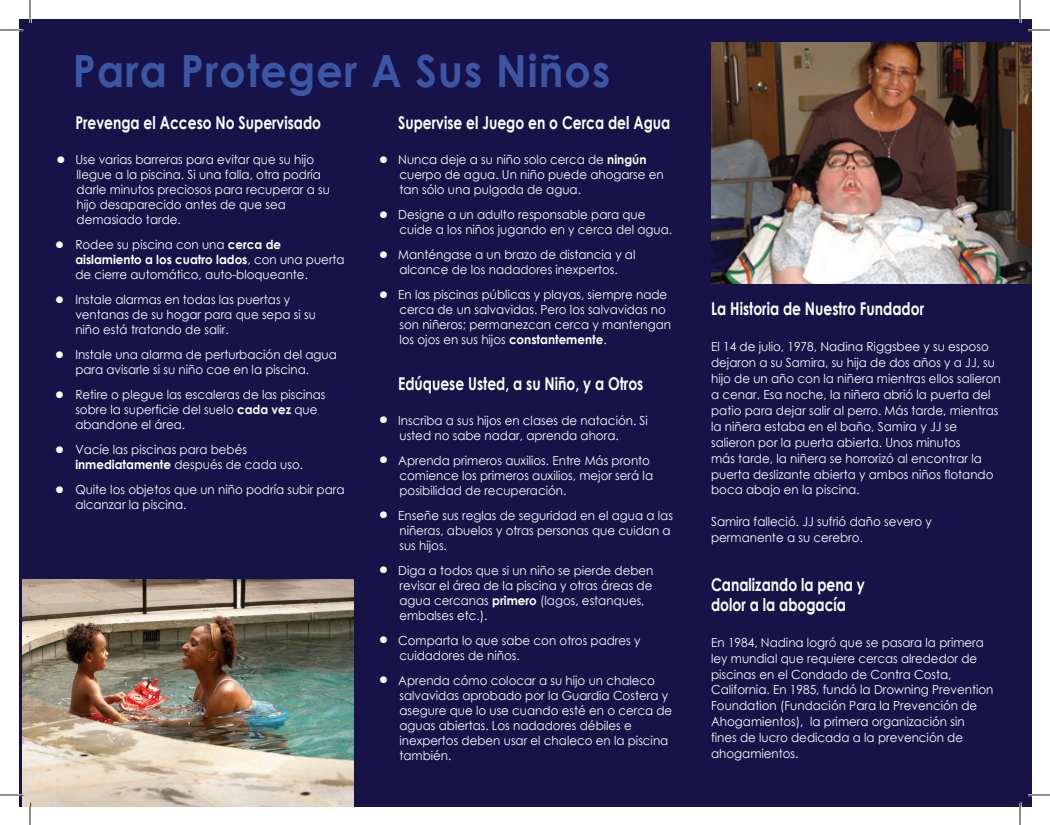
<style>
.page{position:relative;width:1050px;height:825px;background:#fff}
.page>*{position:absolute;margin:0;border:0;box-sizing:border-box;transform-origin:0 0}
.t1{font:700 44.5px "Century Gothic";letter-spacing:.03em;color:#3b56a5;scale:.93 1}
.t2{font:700 17.62px/19.6px "Century Gothic";color:#fff;scale:.79 1}
.t3{font:12.5px/15px "Century Gothic";color:#fff;scale:.95 1}
.s1{font-size:22.5px}
.s2{font-weight:700}
</style>
<div class="page">
<div style="left:19px;top:19px;width:1013px;height:788px;background:#171349"></div>
<img style="left:711px;top:43px;width:321px;height:241px">
<img style="left:23px;top:580px;width:330px;height:227px">
<svg style="left:0;top:29px;width:23px;height:3px"></svg>
<svg style="left:1028px;top:29px;width:22px;height:2px"></svg>
<svg style="left:0;top:794px;width:23px;height:13px"></svg>
<svg style="left:1028px;top:794px;width:22px;height:2px"></svg>
<svg style="left:29px;top:0;width:2px;height:23px"></svg>
<svg style="left:29px;top:803px;width:2px;height:22px"></svg>
<svg style="left:1019px;top:0;width:2px;height:23px"></svg>
<svg style="left:1019px;top:803px;width:2px;height:22px"></svg>
<h1 class="t1" style="left:73px;top:42px;width:580px">Para Proteger A Sus Niños</h1>
<h2 class="t2" style="left:75px;top:113px;width:313px">Prevenga el Acceso No Supervisado</h2>
<p class="t3" style="left:77px;top:152px;width:268px;text-indent:-22px"><span class="s1">•</span> Use varias barreras para evitar que su hijo llegue a la piscina. Si una falla, otra podría darle minutos preciosos para recuperar a su hijo desaparecido antes de que sea demasiado tarde.</p>
<p class="t3" style="left:75px;top:237px;width:285px;text-indent:-22px"><span class="s1">•</span> Rodee su piscina con una <span class="s2">cerca de aislamiento a los cuatro lados</span>, con una puerta de cierre automático, auto-bloqueante.</p>
<p class="t3" style="left:75px;top:292px;width:255px;text-indent:-22px"><span class="s1">•</span> Instale alarmas en todas las puertas y ventanas de su hogar para que sepa si su niño está tratando de salir.</p>
<p class="t3" style="left:53px;top:347px;width:300px;text-align:center"><span class="s1">•</span> Instale una alarma de perturbación del agua para avisarle si su niño cae en la piscina.</p>
<p class="t3" style="left:75px;top:387px;width:265px;text-indent:-22px"><span class="s1">•</span> Retire o plegue las escaleras de las piscinas sobre la superficie del suelo <span class="s2">cada vez</span> que abandone el área.</p>
<p class="t3" style="left:75px;top:442px;width:241px;text-indent:-22px"><span class="s1">•</span> Vacíe las piscinas para bebés <span class="s2">inmediatamente</span> después de cada uso.</p>
<p class="t3" style="left:75px;top:482px;width:285px;text-indent:-22px"><span class="s1">•</span> Quite los objetos que un niño podría subir para alcanzar la piscina.</p>
<h2 class="t2" style="left:398px;top:113px;width:346px">Supervise el Juego en o Cerca del Agua</h2>
<p class="t3" style="left:399px;top:152px;width:280px;text-indent:-22px"><span class="s1">•</span> Nunca deje a su niño solo cerca de <span class="s2">ningún </span>cuerpo de agua. Un niño puede ahogarse en tan sólo una pulgada de agua.</p>
<p class="t3" style="left:399px;top:207px;width:289px;text-indent:-22px"><span class="s1">•</span> Designe a un adulto responsable para que cuide a los niños jugando en y cerca del agua.</p>
<p class="t3" style="left:377px;top:247px;width:274px;text-align:center"><span class="s1">•</span> Manténgase a un brazo de distancia y al alcance de los nadadores inexpertos.</p>
<p class="t3" style="left:399px;top:287px;width:287px;text-indent:-22px"><span class="s1">•</span> En las piscinas públicas y playas, siempre nade cerca de un salvavidas. Pero los salvavidas no son niñeros; permanezcan cerca y mantengan los ojos en sus hijos <span class="s2">constantemente</span>.</p>
<h2 class="t2" style="left:398px;top:373px;width:312px">Edúquese Usted, a su Niño, y a Otros</h2>
<p class="t3" style="left:377px;top:412px;width:287px;text-align:center"><span class="s1">•</span> Inscriba a sus hijos en clases de natación. Si usted no sabe nadar, aprenda ahora.</p>
<p class="t3" style="left:399px;top:452px;width:269px;text-indent:-22px"><span class="s1">•</span> Aprenda primeros auxilios. Entre Más pronto comience los primeros auxilios, mejor será la posibilidad de recuperación.</p>
<p class="t3" style="left:399px;top:507px;width:289px;text-indent:-22px"><span class="s1">•</span> Enseñe sus reglas de seguridad en el agua a las niñeras, abuelos y otras personas que cuidan a sus hijos.</p>
<p class="t3" style="left:399px;top:562px;width:269px;text-indent:-22px"><span class="s1">•</span> Diga a todos que si un niño se pierde deben revisar el área de la piscina y otras áreas de agua cercanas <span class="s2">primero</span> (lagos, estanques, embalses etc.).</p>
<p class="t3" style="left:399px;top:632px;width:255px;text-indent:-22px"><span class="s1">•</span> Comparta lo que sabe con otros padres y cuidadores de niños.</p>
<p class="t3" style="left:399px;top:672px;width:289px;text-indent:-22px"><span class="s1">•</span> Aprenda cómo colocar a su hijo un chaleco salvavidas aprobado por la Guardia Costera y asegure que lo use cuando esté en o cerca de aguas abiertas. Los nadadores débiles e inexpertos deben usar el chaleco en la piscina también.</p>
<h2 class="t2" style="left:711px;top:298px;width:271px">La Historia de Nuestro Fundador</h2>
<p class="t3" style="left:711px;top:338px;width:307px;line-height:16px">El 14 de julio, 1978, Nadina Riggsbee y su esposo dejaron a su Samira, su hija de dos años y a JJ, su hijo de un año con la niñera mientras ellos salieron a cenar. Esa noche, la niñera abrió la puerta del patio para dejar salir al perro. Más tarde, mientras la niñera estaba en el baño, Samira y JJ se salieron por la puerta abierta. Unos minutos<br>más tarde, la niñera se horrorizó al encontrar la puerta deslizante abierta y ambos niños flotando boca abajo en la piscina.</p>
<p class="t3" style="left:711px;top:513px;width:234px;line-height:16px">Samira falleció. JJ sufrió daño severo y permanente a su cerebro.</p>
<h2 class="t2" style="left:711px;top:574px;width:196px">Canalizando la pena y dolor a la abogacía</h2>
<p class="t3" style="left:711px;top:634px;width:299px;line-height:16px">En 1984, Nadina logró que se pasara la primera ley mundial que requiere cercas alrededor de piscinas en el Condado de Contra Costa, California. En 1985, fundó la Drowning Prevention Foundation (Fundación Para la Prevención de Ahogamientos), la primera organización sin<br>fines de lucro dedicada a la prevención de ahogamientos.</p>
</div>
